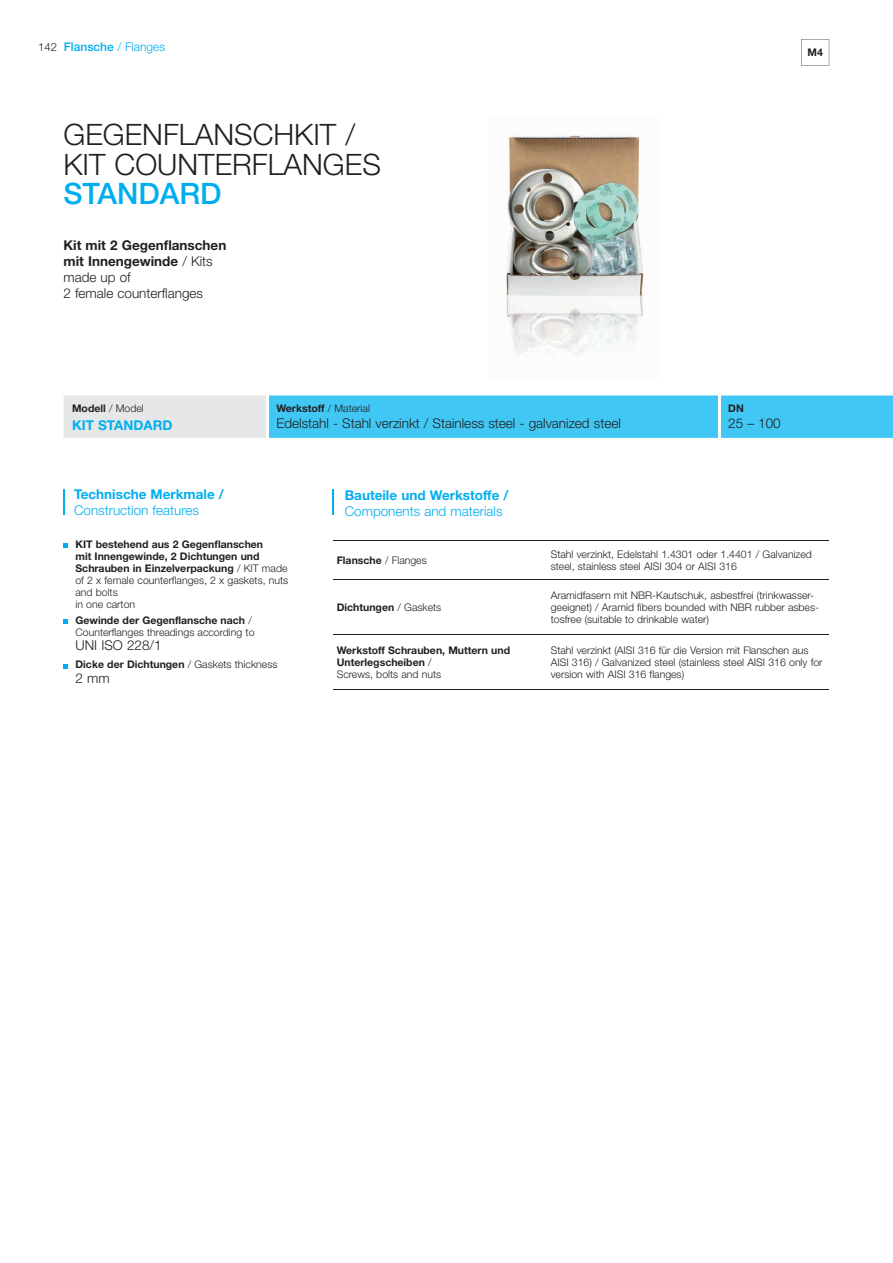
<style>
.page{position:relative;width:893px;height:1263px;background:#fff}
.page>*{position:absolute;margin:0;border:0;box-sizing:border-box;transform-origin:0 0}
.t1{font:300 29.55px/29.5px "Helvetica Neue LT Std";color:#231f20}
.t2{font:500 29.55px "Helvetica Neue LT Std";color:#00aeef}
.t3{font:300 13.5px "Helvetica Neue LT Std";color:#231f20}
.t4{font:700 13.5px/16.2px "Helvetica Neue LT Std";color:#231f20}
.t5{font:700 13.5px "Helvetica Neue LT Std";color:#00aeef}
.t6{font:300 13.5px "Helvetica Neue LT Std";color:#00aeef}
.t7{font:500 12px "Helvetica Neue LT Std";color:#00aeef}
.t8{font:300 10.5px/12px "Helvetica Neue LT Std";color:#231f20}
.t9{font:700 10.5px/12px "Helvetica Neue LT Std";color:#231f20}
.s1{font-weight:300;font-size:11.25px;color:#231f20}
.s2{font-weight:300}
.s3{font-weight:700}
</style>
<div class="page">
<hr style="left:63px;top:489px;width:2px;height:26px;background:#00aeef">
<svg style="left:63px;top:543px;width:5px;height:4px"></svg>
<svg style="left:63px;top:619px;width:5px;height:5px"></svg>
<svg style="left:63px;top:664px;width:5px;height:4px"></svg>
<svg style="left:64px;top:395px;width:829px;height:43px;background:#6ccff1"></svg>
<hr style="left:267px;top:395px;width:2px;height:21px;background:#fff">
<hr style="left:267px;top:416px;width:2px;height:22px;background:#fff">
<hr style="left:718px;top:395px;width:3px;height:21px;background:#fff">
<hr style="left:718px;top:416px;width:3px;height:22px;background:#fff">
<hr style="left:333px;top:541px;width:214px;height:1px;background:#231f20">
<hr style="left:547px;top:541px;width:282px;height:1px;background:#231f20">
<hr style="left:333px;top:579px;width:214px;height:1px;background:#231f20">
<hr style="left:333px;top:634px;width:214px;height:1px;background:#231f20">
<hr style="left:547px;top:579px;width:282px;height:1px;background:#231f20">
<hr style="left:547px;top:634px;width:282px;height:1px;background:#231f20">
<hr style="left:333px;top:689px;width:214px;height:1px;background:#231f20">
<hr style="left:547px;top:689px;width:282px;height:1px;background:#231f20">
<hr style="left:332px;top:489px;width:2px;height:26px;background:#00aeef">
<img style="left:506px;top:134px;width:138px;height:220px">
<svg style="left:801px;top:39px;width:28px;height:27px"></svg>
<p class="t7" style="left:38px;top:40px;width:128px"><span class="s1">142</span> Flansche <span class="s2">/ Flanges</span></p>
<p class="t9" style="left:807px;top:46px;width:17px">M4</p>
<h1 class="t1" style="left:63px;top:119px;width:319px">GEGENFLANSCHKIT /<br>KIT COUNTERFLANGES</h1>
<h1 class="t2" style="left:63px;top:176px;width:160px">STANDARD</h1>
<p class="t4" style="left:63px;top:236px;width:164px">Kit mit 2 Gegenflanschen mit Innengewinde <span class="s2">/ Kits made up of<br>2 female counterflanges</span></p>
<p class="t9" style="left:72px;top:401px;width:73px">Modell <span class="s2">/ Model</span></p>
<p class="t9" style="left:276px;top:401px;width:95px">Werkstoff <span class="s2">/ Material</span></p>
<p class="t9" style="left:728px;top:401px;width:17px">DN</p>
<p class="t5" style="left:72px;top:416px;width:102px">KIT STANDARD</p>
<p class="t3" style="left:276px;top:415px;width:346px">Edelstahl - Stahl verzinkt / Stainless steel - galvanized steel</p>
<p class="t3" style="left:728px;top:415px;width:54px">25 – 100</p>
<p class="t5" style="left:74px;top:486px;width:151px">Technische Merkmale /</p>
<p class="t6" style="left:74px;top:502px;width:126px">Construction features</p>
<p class="t9" style="left:75px;top:538px;width:214px">KIT bestehend aus 2 Gegenflanschen<br>mit Innengewinde, 2 Dichtungen und<br>Schrauben in Einzelverpackung <span class="s2">/ KIT made of 2 x female counterflanges, 2 x gaskets, nuts and bolts<br>in one carton</span></p>
<p class="t8" style="left:75px;top:614px;width:181px"><span class="s3">Gewinde der Gegenflansche nach</span> /<br>Counterflanges threadings according to</p>
<p class="t3" style="left:75px;top:637px;width:88px">UNI ISO 228/1</p>
<p class="t9" style="left:75px;top:658px;width:203px">Dicke der Dichtungen <span class="s2">/ Gaskets thickness</span></p>
<p class="t3" style="left:75px;top:670px;width:36px">2 mm</p>
<p class="t5" style="left:345px;top:486px;width:165px">Bauteile und Werkstoffe /</p>
<p class="t6" style="left:345px;top:503px;width:159px">Components and materials</p>
<p class="t9" style="left:337px;top:554px;width:92px">Flansche <span class="s2">/ Flanges</span></p>
<p class="t8" style="left:551px;top:548px;width:263px">Stahl verzinkt, Edelstahl 1.4301 oder 1.4401 / Galvanized steel, stainless steel AISI 304 or AISI 316</p>
<p class="t9" style="left:337px;top:601px;width:106px">Dichtungen <span class="s2">/ Gaskets</span></p>
<p class="t8" style="left:551px;top:589px;width:270px">Aramidfasern mit NBR-Kautschuk, asbestfrei (trinkwasser&shy;geeignet) / Aramid fibers bounded with NBR rubber asbes&shy;tosfree (suitable to drinkable water)</p>
<p class="t9" style="left:337px;top:644px;width:175px">Werkstoff Schrauben, Muttern und<br>Unterlegscheiben <span class="s2">/<br>Screws, bolts and nuts</span></p>
<p class="t8" style="left:551px;top:644px;width:273px">Stahl verzinkt (AISI 316 für die Version mit Flanschen aus<br>AISI 316) / Galvanized steel (stainless steel AISI 316 only for version with AISI 316 flanges)</p>
</div>
